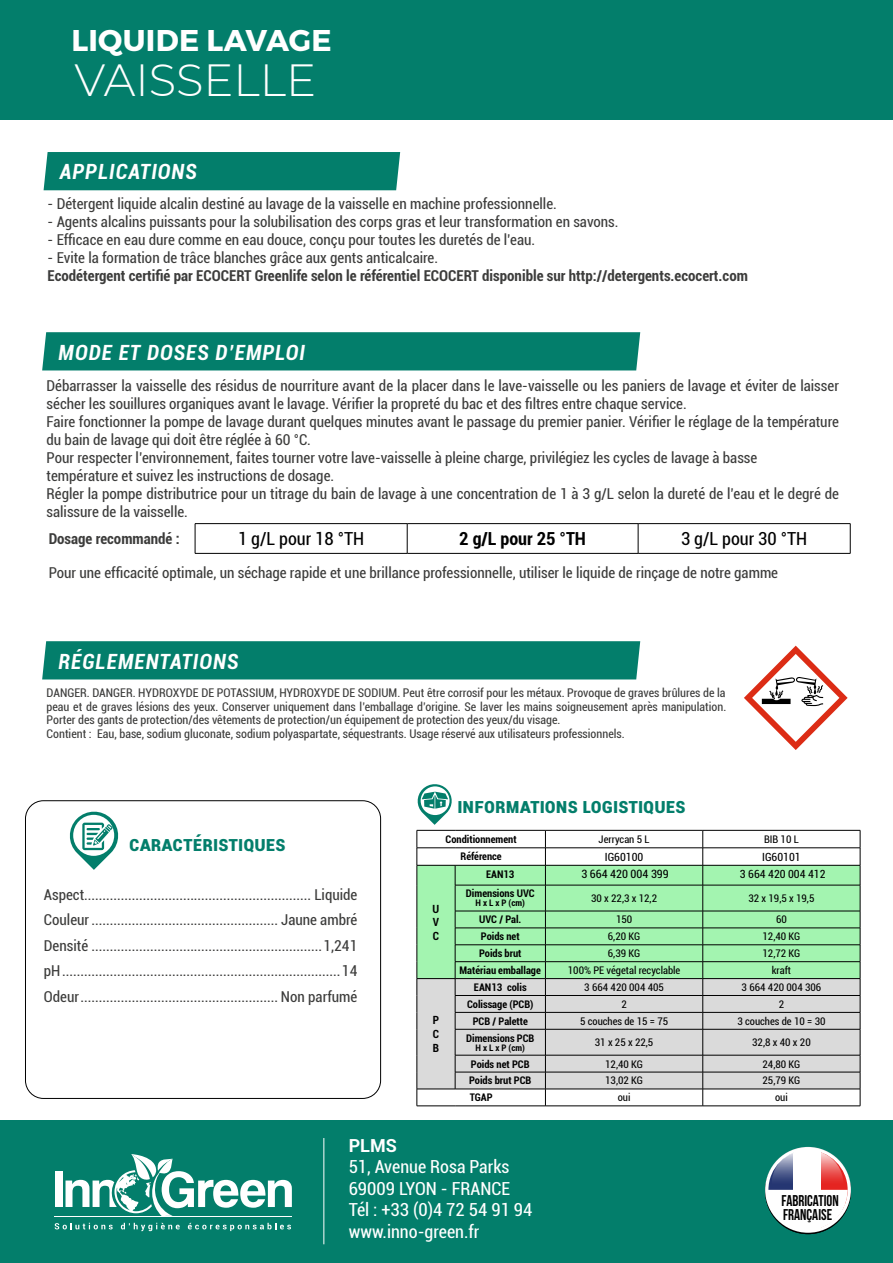
<style>
.page{position:relative;width:893px;height:1263px;background:#fff}
.page>*{position:absolute;margin:0;border:0;box-sizing:border-box;transform-origin:0 0}
.t1{font:300 45px "Montserrat";color:#fff}
.t2{font:700 30px "Montserrat";letter-spacing:.01em;color:#fff}
.t3{font:italic 700 condensed 21px "Roboto";letter-spacing:.05em;color:#fff}
.t4{font:700 condensed 21px "Roboto";color:#037e6b}
.t5{font:condensed 18px/21.6px "Roboto";color:#fff}
.t6{font:condensed 18px "Roboto";color:#000}
.t7{font:700 condensed 18px "Roboto";color:#000}
.t8{font:700 18px "Roboto";color:#fff}
.t9{font:15.6px/14.7px "Bebas Neue";color:#000;scale:.95 1}
.t10{font:condensed 15px/18px "Roboto";color:#3c3c3b;text-align:justify}
.t11{font:700 condensed 15px "Roboto";color:#3c3c3b}
.t12{font:condensed 12px/13.5px "Roboto";color:#3c3c3b}
.t13{font:condensed 11.55px "Roboto";color:#000}
.t14{font:condensed 11.25px "Roboto";color:#000}
.t15{font:700 condensed 11.25px/13.5px "Roboto";color:#000;text-align:justify}
.t16{font:condensed 10.5px "Roboto";color:#000}
.t17{font:700 condensed 10.5px "Roboto";color:#000}
.t18{font:700 condensed 9px "Roboto";color:#000}
</style>
<div class="page">
<svg style="left:69px;top:811px;width:50px;height:59px"></svg>
<div style="left:25px;top:800px;width:356px;height:298px;border:1px solid #000;border-radius:18px"></div>
<div style="left:44px;top:152px;width:356px;height:38px;background:#037e6b"></div>
<div style="left:42px;top:332px;width:598px;height:38px;background:#037e6b"></div>
<div style="left:42px;top:641px;width:598px;height:38px;background:#037e6b"></div>
<svg style="left:744px;top:646px;width:104px;height:104px"></svg>
<div style="left:0;top:1120px;width:893px;height:143px;background:#037e6b"></div>
<div style="left:0;top:0;width:893px;height:120px;background:#037e6b"></div>
<svg style="left:765px;top:1147px;width:86px;height:86px"></svg>
<svg style="left:768px;top:1170px;width:25px;height:20px"></svg>
<div style="left:793px;top:1150px;width:28px;height:79px;background:#fff"></div>
<svg style="left:821px;top:1166px;width:27px;height:24px"></svg>
<svg style="left:767px;top:1190px;width:82px;height:40px"></svg>
<svg style="left:770px;top:1150px;width:74px;height:34px"></svg>
<hr style="left:324px;top:1138px;width:1px;height:106px;background:#fff">
<div style="left:55px;top:1171px;width:8px;height:36px;background:#fff"></div>
<svg style="left:66px;top:1154px;width:226px;height:62px"></svg>
<hr style="left:54px;top:1216px;width:238px;height:1px;background:#fff">
<svg style="left:55px;top:1223px;width:58px;height:6px"></svg>
<svg style="left:121px;top:1223px;width:59px;height:8px"></svg>
<svg style="left:188px;top:1223px;width:103px;height:8px"></svg>
<hr style="left:195px;top:523px;width:212px;height:1px;background:#000">
<svg style="left:195px;top:524px;width:1px;height:29px"></svg>
<hr style="left:407px;top:523px;width:231px;height:1px;background:#000">
<svg style="left:407px;top:524px;width:1px;height:29px"></svg>
<hr style="left:638px;top:523px;width:212px;height:1px;background:#000">
<svg style="left:638px;top:524px;width:1px;height:29px"></svg>
<svg style="left:850px;top:524px;width:1px;height:29px"></svg>
<hr style="left:195px;top:553px;width:212px;height:1px;background:#000">
<hr style="left:407px;top:553px;width:231px;height:1px;background:#000">
<hr style="left:638px;top:553px;width:212px;height:1px;background:#000">
<svg style="left:416px;top:784px;width:445px;height:322px"></svg>
<h2 class="t2" style="left:71px;top:22px;width:262px">LIQUIDE LAVAGE</h2>
<h1 class="t1" style="left:74px;top:49px;width:243px">VAISSELLE</h1>
<h3 class="t3" style="left:60px;top:157px;width:139px">APPLICATIONS</h3>
<p class="t10" style="left:48px;top:194px;width:511px">- Détergent liquide alcalin destiné au lavage de la vaisselle en machine professionnelle.</p>
<p class="t10" style="left:48px;top:212px;width:572px">- Agents alcalins puissants pour la solubilisation des corps gras et leur transformation en savons.</p>
<p class="t10" style="left:48px;top:230px;width:489px">- Efficace en eau dure comme en eau douce, conçu pour toutes les duretés de l’eau.</p>
<p class="t10" style="left:48px;top:248px;width:392px">- Evite la formation de trâce blanches grâce aux gents anticalcaire.</p>
<p class="t11" style="left:48px;top:265px;width:702px">Ecodétergent certifié par ECOCERT Greenlife selon le référentiel ECOCERT disponible sur http://detergents.ecocert.com</p>
<h3 class="t3" style="left:59px;top:337px;width:248px">MODE ET DOSES D’EMPLOI</h3>
<p class="t10" style="left:47px;top:376px;width:794px;text-align:left">Débarrasser la vaisselle des résidus de nourriture avant de la placer dans le lave-vaisselle ou les paniers de lavage et éviter de laisser sécher les souillures organiques avant le lavage. Vérifier la propreté du bac et des filtres entre chaque service.<br>Faire fonctionner la pompe de lavage durant quelques minutes avant le passage du premier panier. Vérifier le réglage de la température du bain de lavage qui doit être réglée à 60 °C.<br>Pour respecter l’environnement, faites tourner votre lave-vaisselle à pleine charge, privilégiez les cycles de lavage à basse<br>température et suivez les instructions de dosage.<br>Régler la pompe distributrice pour un titrage du bain de lavage à une concentration de 1 à 3 g/L selon la dureté de l’eau et le degré de salissure de la vaisselle.</p>
<p class="t11" style="left:49px;top:528px;width:132px">Dosage recommandé :</p>
<p class="t6" style="left:238px;top:526px;width:128px">1 g/L pour 18 °TH</p>
<p class="t7" style="left:459px;top:526px;width:128px">2 g/L pour 25 °TH</p>
<p class="t6" style="left:681px;top:526px;width:128px">3 g/L pour 30 °TH</p>
<p class="t10" style="left:49px;top:563px;width:731px">Pour une efficacité optimale, un séchage rapide et une brillance professionnelle, utiliser le liquide de rinçage de notre gamme</p>
<h3 class="t3" style="left:59px;top:646px;width:181px">RÉGLEMENTATIONS</h3>
<p class="t12" style="left:47px;top:686px;width:681px">DANGER. DANGER. HYDROXYDE DE POTASSIUM, HYDROXYDE DE SODIUM. Peut être corrosif pour les métaux. Provoque de graves brûlures de la peau et de graves lésions des yeux. Conserver uniquement dans l’emballage d’origine. Se laver les mains soigneusement après manipulation.<br>Porter des gants de protection/des vêtements de protection/un équipement de protection des yeux/du visage.<br>Contient : Eau, base, sodium gluconate, sodium polyaspartate, séquestrants. Usage réservé aux utilisateurs professionnels.</p>
<h3 class="t4" style="left:129px;top:828px;width:158px">Caractéristiques</h3>
<p class="t10" style="left:44px;top:881px;width:315px;line-height:25.5px">Aspect.............................................................. Liquide Couleur ................................................... Jaune ambré Densité ...............................................................1,241 pH............................................................................14<br>Odeur...................................................... Non parfumé</p>
<h3 class="t4" style="left:457px;top:790px;width:230px">Informations logistiques</h3>
<p class="t17" style="left:446px;top:832px;width:73px">Conditionnement</p>
<p class="t16" style="left:599px;top:832px;width:52px">Jerrycan 5 L</p>
<p class="t16" style="left:764px;top:832px;width:36px">BIB 10 L</p>
<p class="t17" style="left:461px;top:849px;width:43px">Référence</p>
<p class="t14" style="left:605px;top:849px;width:40px">IG60100</p>
<p class="t14" style="left:762px;top:849px;width:40px">IG60101</p>
<p class="t15" style="left:433px;top:901px;width:8px">U V C</p>
<p class="t15" style="left:433px;top:1013px;width:8px">P C B</p>
<p class="t17" style="left:486px;top:866px;width:30px">EAN13</p>
<p class="t13" style="left:581px;top:866px;width:89px">3 664 420 004 399</p>
<p class="t14" style="left:740px;top:866px;width:87px">3 664 420 004 412</p>
<p class="t17" style="left:466px;top:886px;width:70px">Dimensions UVC</p>
<p class="t18" style="left:476px;top:897px;width:51px">H x L x P (cm)</p>
<p class="t16" style="left:591px;top:891px;width:68px">30 x 22,3 x 12,2</p>
<p class="t16" style="left:748px;top:891px;width:68px">32 x 19,5 x 19,5</p>
<p class="t17" style="left:479px;top:912px;width:44px">UVC / Pal.</p>
<p class="t16" style="left:616px;top:912px;width:18px">150</p>
<p class="t16" style="left:776px;top:912px;width:12px">60</p>
<p class="t17" style="left:481px;top:929px;width:40px">Poids net</p>
<p class="t16" style="left:608px;top:929px;width:34px">6,20 KG</p>
<p class="t16" style="left:762px;top:929px;width:39px">12,40 KG</p>
<p class="t17" style="left:479px;top:946px;width:44px">Poids brut</p>
<p class="t16" style="left:608px;top:946px;width:34px">6,39 KG</p>
<p class="t16" style="left:762px;top:946px;width:39px">12,72 KG</p>
<p class="t17" style="left:460px;top:963px;width:83px">Matériau emballage</p>
<p class="t16" style="left:568px;top:963px;width:114px">100% PE végetal recyclable</p>
<p class="t16" style="left:772px;top:963px;width:21px">kraft</p>
<p class="t17" style="left:474px;top:980px;width:54px">EAN13 colis</p>
<p class="t16" style="left:584px;top:980px;width:81px">3 664 420 004 405</p>
<p class="t16" style="left:742px;top:980px;width:81px">3 664 420 004 306</p>
<p class="t17" style="left:467px;top:997px;width:68px">Colissage (PCB)</p>
<p class="t16" style="left:621px;top:997px;width:7px">2</p>
<p class="t16" style="left:779px;top:997px;width:7px">2</p>
<p class="t17" style="left:473px;top:1014px;width:57px">PCB / Palette</p>
<p class="t16" style="left:580px;top:1014px;width:90px">5 couches de 15 = 75</p>
<p class="t16" style="left:737px;top:1014px;width:90px">3 couches de 10 = 30</p>
<p class="t17" style="left:466px;top:1030px;width:70px">Dimensions PCB</p>
<p class="t18" style="left:476px;top:1041px;width:51px">H x L x P (cm)</p>
<p class="t16" style="left:595px;top:1035px;width:60px">31 x 25 x 22,5</p>
<p class="t16" style="left:752px;top:1035px;width:60px">32,8 x 40 x 20</p>
<p class="t17" style="left:471px;top:1056px;width:60px">Poids net PCB</p>
<p class="t16" style="left:605px;top:1056px;width:39px">12,40 KG</p>
<p class="t16" style="left:762px;top:1056px;width:39px">24,80 KG</p>
<p class="t17" style="left:469px;top:1073px;width:64px">Poids brut PCB</p>
<p class="t16" style="left:605px;top:1073px;width:39px">13,02 KG</p>
<p class="t16" style="left:762px;top:1073px;width:39px">25,79 KG</p>
<p class="t17" style="left:470px;top:1090px;width:24px">TGAP</p>
<p class="t16" style="left:618px;top:1090px;width:14px">oui</p>
<p class="t16" style="left:775px;top:1090px;width:14px">oui</p>
<p class="t8" style="left:349px;top:1132px;width:50px">PLMS</p>
<p class="t5" style="left:349px;top:1155px;width:185px">51, Avenue Rosa Parks<br>69009 LYON - FRANCE<br>Tél : +33 (0)4 72 54 91 94 www.inno-green.fr</p>
<p class="t9" style="left:781px;top:1192px;width:62px">FABRICATION<br>FRANÇAISE</p>
</div>
